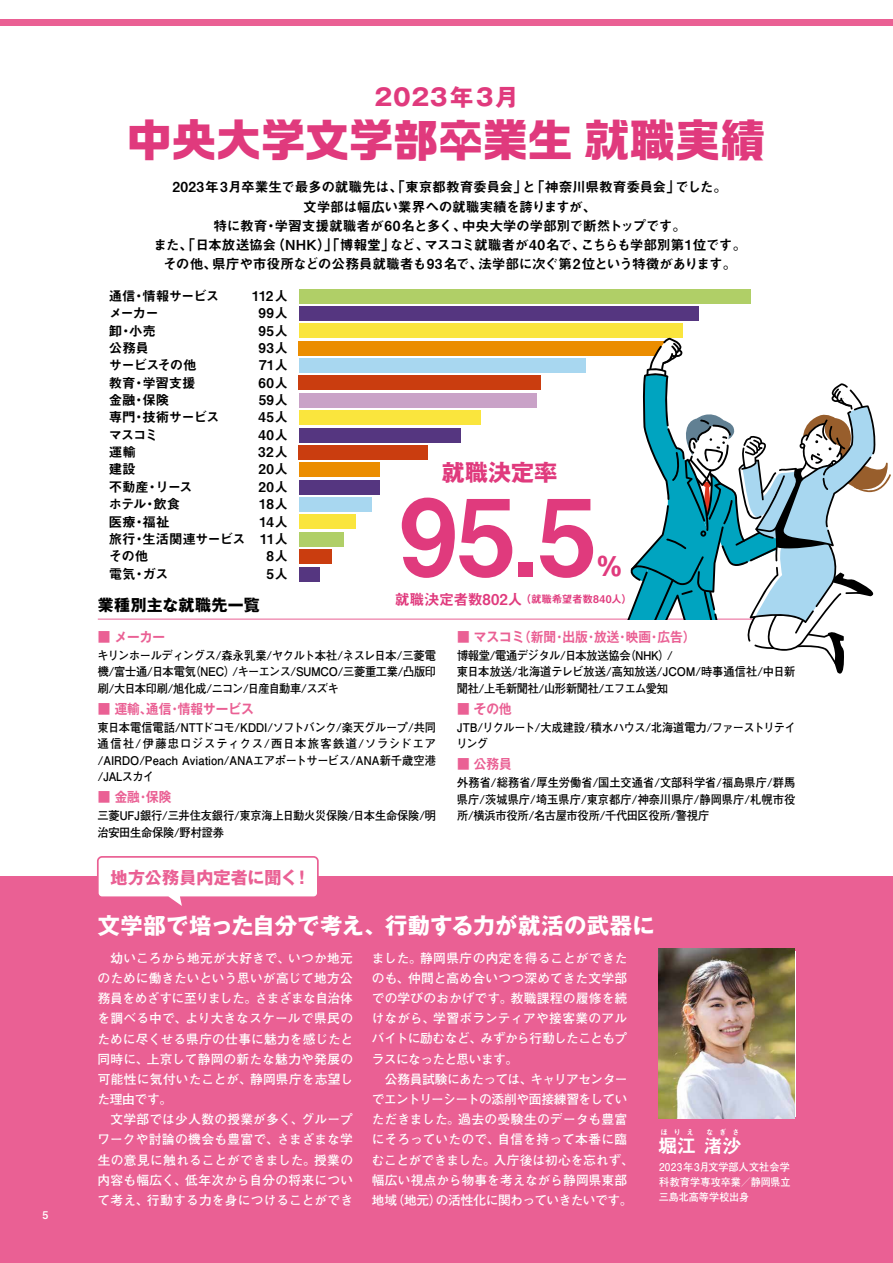
<style>
.page{position:relative;width:893px;height:1263px;background:#fff}
.page>*{position:absolute;margin:0;border:0;box-sizing:border-box;transform-origin:0 0}
.t1{font:106.05px "Midashi Go Pro MB31";color:#e03a7d}
.t2{font:700 44.7px "Ro G San Srf Std";letter-spacing:.005em;color:#e03a7d}
.t3{font:700 25.2px "Gothic MB101 Pro";color:#e03a7d}
.t4{font:700 23.4px "Gothic MB101 Pro";letter-spacing:.05em;color:#e03a7d}
.t5{font:700 22.8px "Gothic MB101 Pro";letter-spacing:.025em;color:#e03a7d}
.t6{font:700 22.35px "Gothic MB101 Pro";letter-spacing:.015em;color:#fff}
.t7{font:19.2px "Midashi Go Pro MB31";color:#fff}
.t8{font:700 16.95px "Gothic MB101 Pro";color:#ea6094}
.t9{font:700 15.9px "Gothic MB101 Pro";letter-spacing:.025em;color:#000}
.t10{font:13.8px/19.2px "Midashi Go Pro MB31";letter-spacing:-.025em;color:#000;text-align:center}
.t11{font:13.5px/17.4px "Midashi Go Pro MB31";letter-spacing:-.015em;color:#000;text-align:justify}
.t12{font:700 13.5px "Gothic MB101 Pro De";color:#ea6094;scale:.94 1}
.t13{font:13.5px "Midashi Go Pro MB31";letter-spacing:-.055em;color:#000}
.t14{font:13.5px "Midashi Go Pro MB31";letter-spacing:-.08em;color:#000}
.t15{font:700 12.75px/20.2px "Futo Go B101 Pro";letter-spacing:-.005em;color:#fff;text-align:justify}
.t16{font:700 12px/16.5px "Futo Go B101 Pro";letter-spacing:-.025em;color:#000;text-align:justify;scale:.94 1}
.t17{font:700 12px/16.5px "Futo Go B101 Pro";letter-spacing:-.045em;color:#000;scale:.94 1}
.t18{font:700 10.65px/14.9px "Futo Go B101 Pro";color:#fff;text-align:justify;scale:.95 1}
.t19{font:10.65px "Midashi Go Pro MB31";letter-spacing:-.02em;color:#e03a7d}
.t20{font:700 10.65px "Mi Go MB1 Std De";color:#fff}
.t21{font:7.5px "Midashi Go Pro MB31";color:#fff}
.s1{font-size:15px}
</style>
<div class="page">
<div style="left:0;top:876px;width:893px;height:387px;background:#ea6094"></div>
<div style="left:0;top:19px;width:893px;height:7px;background:#ea6094"></div>
<svg style="left:97px;top:856px;width:222px;height:50px"></svg>
<hr style="left:98px;top:619px;width:697px;height:1px;background:#ea6094">
<div style="left:299px;top:445px;width:129px;height:14px;background:#ca3d0f"></div>
<div style="left:299px;top:463px;width:81px;height:14px;background:#eb8d00"></div>
<div style="left:299px;top:480px;width:81px;height:14px;background:#553680"></div>
<div style="left:299px;top:497px;width:72px;height:14px;background:#a8d7f0"></div>
<div style="left:299px;top:515px;width:56px;height:14px;background:#fae53d"></div>
<div style="left:299px;top:532px;width:44px;height:14px;background:#b0cf67"></div>
<div style="left:299px;top:550px;width:32px;height:14px;background:#ca3d0f"></div>
<div style="left:299px;top:567px;width:20px;height:14px;background:#553680"></div>
<div style="left:299px;top:324px;width:383px;height:14px;background:#fae53d"></div>
<div style="left:299px;top:341px;width:375px;height:14px;background:#eb8d00"></div>
<div style="left:299px;top:359px;width:286px;height:14px;background:#a8d7f0"></div>
<div style="left:299px;top:376px;width:242px;height:14px;background:#ca3d0f"></div>
<div style="left:299px;top:393px;width:238px;height:14px;background:#c9a2c7"></div>
<div style="left:299px;top:411px;width:181px;height:14px;background:#fae53d"></div>
<div style="left:299px;top:428px;width:161px;height:14px;background:#553680"></div>
<div style="left:299px;top:289px;width:452px;height:14px;background:#b0cf67"></div>
<div style="left:299px;top:306px;width:399px;height:14px;background:#553680"></div>
<svg style="left:620px;top:338px;width:271px;height:336px"></svg>
<img style="left:659px;top:948px;width:136px;height:170px">
<p class="t20" style="left:43px;top:1207px;width:7px">5</p>
<h3 class="t4" style="left:375px;top:77px;width:145px">2023年3月</h3>
<h2 class="t2" style="left:127px;top:109px;width:640px">中央大学文学部卒業生就職実績</h2>
<p class="t10" style="left:153px;top:176px;width:594px">2023年3月卒業生で最多の就職先は、「東京都教育委員会」と「神奈川県教育委員会」でした。<br>文学部は幅広い業界への就職実績を誇りますが、<br>特に教育・学習支援就職者が60名と多く、中央大学の学部別で断然トップです。<br>また、「日本放送協会（NHK）」「博報堂」など、マスコミ就職者が40名で、こちらも学部別第1位です。その他、県庁や市役所などの公務員就職者も93名で、法学部に次ぐ第2位という特徴があります。</p>
<p class="t13" style="left:109px;top:285px;width:112px">通信・情報サービス</p>
<p class="t11" style="left:252px;top:285px;width:37px">112人</p>
<p class="t11" style="left:109px;top:303px;width:51px">メーカー</p>
<p class="t11" style="left:259px;top:303px;width:31px">99人</p>
<p class="t11" style="left:109px;top:320px;width:49px">卸・小売</p>
<p class="t11" style="left:258px;top:320px;width:31px">95人</p>
<p class="t11" style="left:109px;top:337px;width:41px">公務員</p>
<p class="t11" style="left:258px;top:337px;width:31px">93人</p>
<p class="t14" style="left:109px;top:354px;width:89px">サービスその他</p>
<p class="t11" style="left:259px;top:355px;width:30px">71人</p>
<p class="t11" style="left:109px;top:372px;width:88px">教育・学習支援</p>
<p class="t11" style="left:258px;top:372px;width:31px">60人</p>
<p class="t11" style="left:109px;top:390px;width:62px">金融・保険</p>
<p class="t11" style="left:259px;top:390px;width:31px">59人</p>
<p class="t13" style="left:109px;top:406px;width:112px">専門・技術サービス</p>
<p class="t11" style="left:258px;top:407px;width:31px">45人</p>
<p class="t11" style="left:109px;top:424px;width:51px">マスコミ</p>
<p class="t11" style="left:258px;top:424px;width:31px">40人</p>
<p class="t11" style="left:109px;top:442px;width:28px">運輸</p>
<p class="t11" style="left:258px;top:442px;width:31px">32人</p>
<p class="t11" style="left:109px;top:459px;width:28px">建設</p>
<p class="t11" style="left:259px;top:459px;width:31px">20人</p>
<p class="t11" style="left:109px;top:476px;width:85px">不動産・リース</p>
<p class="t11" style="left:259px;top:476px;width:31px">20人</p>
<p class="t11" style="left:109px;top:494px;width:73px">ホテル・飲食</p>
<p class="t11" style="left:259px;top:494px;width:30px">18人</p>
<p class="t11" style="left:109px;top:511px;width:62px">医療・福祉</p>
<p class="t11" style="left:109px;top:511px;width:181px;text-indent:151px">14人旅行・生活関連サービス 11人その他</p>
<p class="t11" style="left:266px;top:546px;width:23px">8人</p>
<p class="t11" style="left:109px;top:563px;width:61px">電気・ガス</p>
<p class="t11" style="left:266px;top:563px;width:23px">5人</p>
<h3 class="t5" style="left:442px;top:453px;width:117px">就職決定率</h3>
<h1 class="t1" style="left:399px;top:451px;width:199px">95.5</h1>
<h3 class="t3" style="left:597px;top:546px;width:27px">%</h3>
<p class="t9" style="left:98px;top:591px;width:164px">業種別主な就職先一覧</p>
<p class="t19" style="left:395px;top:590px;width:239px"><span class="s1">就職決定者数802人</span>（就職希望者数840人）</p>
<p class="t12" style="left:98px;top:625px;width:73px">■ メーカー</p>
<p class="t16" style="left:97px;top:645px;width:362px">キリンホールディングス/森永乳業/ヤクルト本社/ネスレ日本/三菱電機/富士通/日本電気（NEC）/キーエンス/SUMCO/三菱重工業/凸版印刷/大日本印刷/旭化成/ニコン/日産自動車/スズキ</p>
<p class="t12" style="left:98px;top:697px;width:167px">■ 運輸、通信・情報サービス</p>
<p class="t16" style="left:98px;top:717px;width:362px">東日本電信電話/NTTドコモ/KDDI/ソフトバンク/楽天グループ/共同通信社/伊藤忠ロジスティクス/西日本旅客鉄道/ソラシドエア/AIRDO/Peach Aviation/ANAエアポートサービス/ANA新千歳空港/JALスカイ</p>
<p class="t12" style="left:98px;top:786px;width:80px">■ 金融・保険</p>
<p class="t16" style="left:98px;top:806px;width:362px">三菱UFJ銀行/三井住友銀行/東京海上日動火災保険/日本生命保険/明治安田生命保険/野村證券</p>
<h3 class="t8" style="left:111px;top:863px;width:201px">地方公務員内定者に聞く！</h3>
<p class="t12" style="left:457px;top:625px;width:255px">■ マスコミ（新聞・出版・放送・映画・広告）</p>
<p class="t16" style="left:457px;top:645px;width:362px;text-align:left">博報堂/電通デジタル/日本放送協会（NHK）/<br>東日本放送/北海道テレビ放送/高知放送/JCOM/時事通信社/中日新聞社/上毛新聞社/山形新聞社/エフエム愛知</p>
<p class="t12" style="left:457px;top:697px;width:60px">■ その他</p>
<p class="t17" style="left:456px;top:717px;width:363px">JTB/リクルート/大成建設/積水ハウス/北海道電力/ファーストリテイリング</p>
<p class="t12" style="left:457px;top:753px;width:60px">■ 公務員</p>
<p class="t16" style="left:457px;top:773px;width:362px">外務省/総務省/厚生労働省/国土交通省/文部科学省/福島県庁/群馬県庁/茨城県庁/埼玉県庁/東京都庁/神奈川県庁/静岡県庁/札幌市役所/横浜市役所/名古屋市役所/千代田区役所/警視庁</p>
<h3 class="t6" style="left:98px;top:907px;width:559px">文学部で培った自分で考え、行動する力が就活の武器に</h3>
<p class="t15" style="left:97px;top:946px;width:257px;text-indent:13px">幼いころから地元が大好きで、いつか地元のために働きたいという思いが高じて地方公務員をめざすに至りました。さまざまな自治体を調べる中で、より大きなスケールで県民のために尽くせる県庁の仕事に魅力を感じたと同時に、上京して静岡の新たな魅力や発展の可能性に気付いたことが、静岡県庁を志望した理由です。</p>
<p class="t15" style="left:97px;top:1108px;width:257px;text-indent:13px">文学部では少人数の授業が多く、グループワークや討論の機会も豊富で、さまざまな学生の意見に触れることができました。授業の内容も幅広く、低年次から自分の将来について考え、行動する力を身につけることができ</p>
<p class="t15" style="left:372px;top:946px;width:257px">ました。静岡県庁の内定を得ることができたのも、仲間と高め合いつつ深めてきた文学部での学びのおかげです。教職課程の履修を続けながら、学習ボランティアや接客業のアルバイトに励むなど、みずから行動したこともプラスになったと思います。</p>
<p class="t15" style="left:372px;top:1067px;width:264px;text-align:center">公務員試験にあたっては、キャリアセンター<br>でエントリーシートの添削や面接練習をしていただきました。過去の受験生のデータも豊富にそろっていたので、自信を持って本番に臨むことができました。入庁後は初心を忘れず、幅広い視点から物事を考えながら静岡県東部地域（地元）の活性化に関わっていきたいです。</p>
<p class="t21" style="left:661px;top:1126px;width:35px">ほ り え</p>
<p class="t21" style="left:706px;top:1126px;width:35px">な ぎ さ</p>
<p class="t18" style="left:659px;top:1158px;width:140px">2023年3月文学部人文社会学科教育学専攻卒業／静岡県立三島北高等学校出身</p>
<h3 class="t7" style="left:658px;top:1130px;width:85px">堀江 渚沙</h3>
</div>
